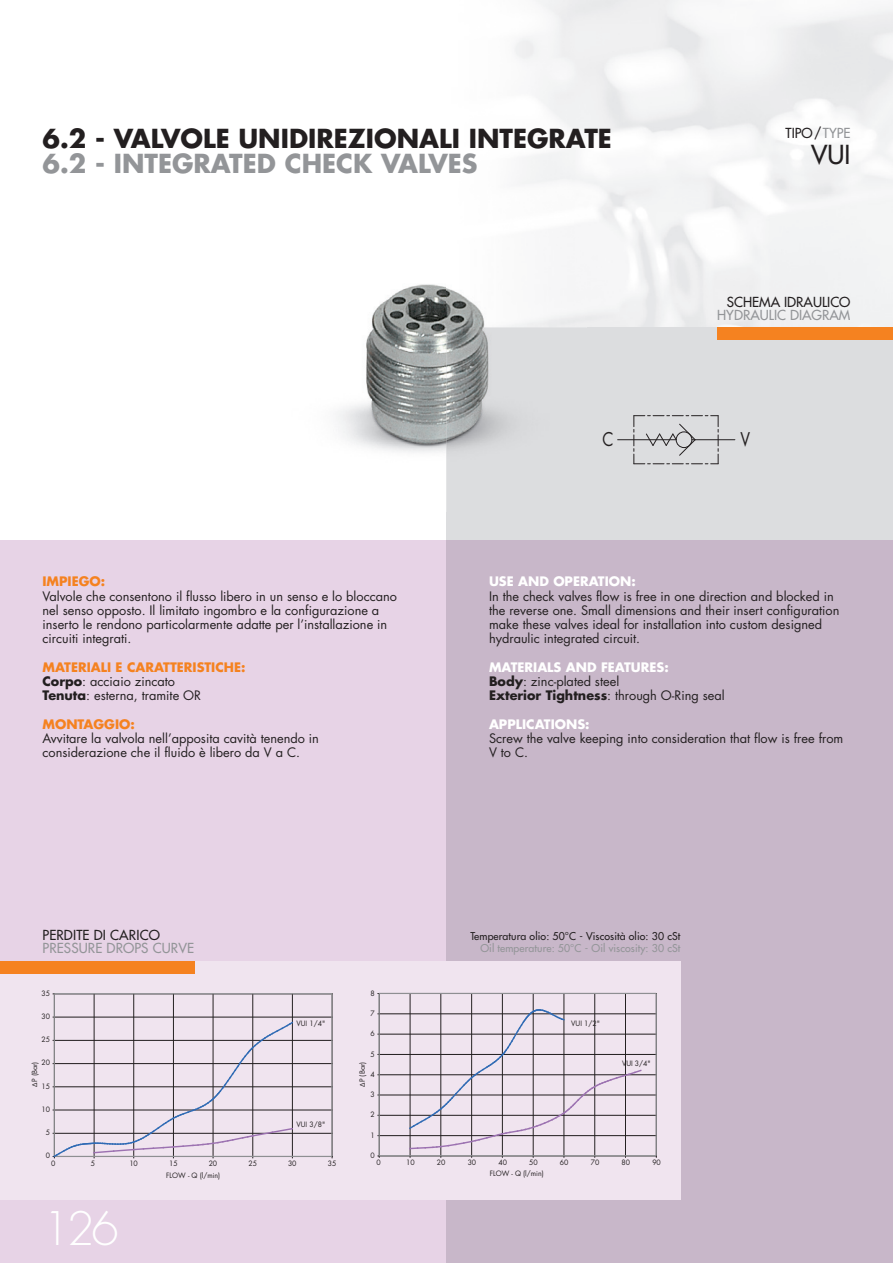
<style>
.page{position:relative;width:893px;height:1263px;background:#fff}
.page>*{position:absolute;margin:0;border:0;box-sizing:border-box;transform-origin:0 0}
.t1{font:300 45px "Futura";color:#fff}
.t2{font:700 25.5px "Futura";color:#231f20}
.t3{font:700 25.5px "Futura";color:#939598}
.t4{font:25.5px "Futura";color:#231f20}
.t5{font:18.45px "Futura";color:#231f20;scale:.84 1}
.t6{font:13.5px "Futura";color:#231f20}
.t7{font:13.5px "Futura";letter-spacing:.01em;color:#939598}
.t8{font:12.75px/14.2px "Futura";color:#231f20}
.t9{font:700 12.75px "Futura";color:#fff}
.t10{font:700 12.75px "Futura";color:#f58220}
.t11{font:10.5px "Futura";letter-spacing:.01em;color:#231f20}
.t12{font:10.5px "Futura";letter-spacing:.01em;color:#939598}
.t13{font:7.2px "Futura";color:#231f20}
.t14{font:7.05px "Futura";color:#231f20}
.t15{font:6.9px "Futura";color:#231f20}
.s1{color:#939598}
.s2{font-weight:700;color:#f58220}
.s3{font-weight:700}
.s4{font-family:"Myriad Pro"}
.s5{font-weight:700;color:#fff}
</style>
<div class="page">
<div style="left:446px;top:327px;width:447px;height:256px;background:#dcdddf"></div>
<img style="left:336px;top:238px;width:251px;height:215px">
<div style="left:0;top:540px;width:893px;height:723px;background:#e7d3e6"></div>
<div style="left:446px;top:540px;width:447px;height:723px;background:#c8b7c9"></div>
<div style="left:0;top:961px;width:680px;height:238px;background:#f0e4ef"></div>
<hr style="left:54px;top:1133px;width:278px;height:1px;background:#231f20">
<hr style="left:54px;top:1110px;width:278px;height:1px;background:#231f20">
<hr style="left:54px;top:1086px;width:278px;height:1px;background:#231f20">
<hr style="left:54px;top:1063px;width:278px;height:1px;background:#231f20">
<hr style="left:54px;top:1040px;width:278px;height:1px;background:#231f20">
<hr style="left:54px;top:1017px;width:278px;height:1px;background:#231f20">
<hr style="left:54px;top:994px;width:278px;height:1px;background:#231f20">
<hr style="left:94px;top:994px;width:1px;height:162px;background:#231f20">
<hr style="left:133px;top:994px;width:1px;height:162px;background:#231f20">
<hr style="left:173px;top:994px;width:1px;height:162px;background:#231f20">
<hr style="left:213px;top:994px;width:1px;height:162px;background:#231f20">
<hr style="left:252px;top:994px;width:1px;height:162px;background:#231f20">
<hr style="left:292px;top:994px;width:1px;height:162px;background:#231f20">
<hr style="left:332px;top:994px;width:1px;height:162px;background:#231f20">
<hr style="left:54px;top:993px;width:278px;height:1px;background:#9d9fa2">
<hr style="left:331px;top:994px;width:1px;height:162px;background:#9d9fa2">
<hr style="left:54px;top:1156px;width:278px;height:1px;background:#9d9fa2">
<hr style="left:54px;top:994px;width:1px;height:162px;background:#9d9fa2">
<svg style="left:52px;top:1017px;width:242px;height:141px"></svg>
<hr style="left:379px;top:1156px;width:277px;height:1px;background:#231f20">
<hr style="left:379px;top:1135px;width:277px;height:1px;background:#231f20">
<hr style="left:379px;top:1115px;width:277px;height:1px;background:#231f20">
<hr style="left:379px;top:1095px;width:277px;height:1px;background:#231f20">
<hr style="left:379px;top:1074px;width:277px;height:1px;background:#231f20">
<hr style="left:379px;top:1054px;width:277px;height:1px;background:#231f20">
<hr style="left:379px;top:1034px;width:277px;height:1px;background:#231f20">
<hr style="left:379px;top:1013px;width:277px;height:1px;background:#231f20">
<hr style="left:410px;top:993px;width:1px;height:163px;background:#231f20">
<hr style="left:441px;top:993px;width:1px;height:163px;background:#231f20">
<hr style="left:471px;top:993px;width:1px;height:163px;background:#231f20">
<hr style="left:502px;top:993px;width:1px;height:163px;background:#231f20">
<hr style="left:533px;top:993px;width:1px;height:163px;background:#231f20">
<hr style="left:564px;top:993px;width:1px;height:163px;background:#231f20">
<hr style="left:594px;top:993px;width:1px;height:163px;background:#231f20">
<hr style="left:625px;top:993px;width:1px;height:163px;background:#231f20">
<svg style="left:408px;top:1008px;width:234px;height:141px"></svg>
<hr style="left:379px;top:993px;width:277px;height:1px;background:#9d9fa2">
<hr style="left:656px;top:993px;width:1px;height:163px;background:#9d9fa2">
<hr style="left:379px;top:1155px;width:277px;height:1px;background:#9d9fa2">
<hr style="left:379px;top:993px;width:1px;height:163px;background:#9d9fa2">
<hr style="left:618px;top:439px;width:58px;height:1px;background:#231f20">
<hr style="left:692px;top:439px;width:43px;height:1px;background:#231f20">
<svg style="left:633px;top:415px;width:86px;height:49px"></svg>
<div style="left:718px;top:327px;width:175px;height:13px;background:#f58220"></div>
<div style="left:0;top:961px;width:194px;height:13px;background:#f58220"></div>
<h2 class="t2" style="left:43px;top:121px;width:571px">6.2 - VALVOLE UNIDIREZIONALI INTEGRATE</h2>
<h2 class="t3" style="left:43px;top:147px;width:436px">6.2 - INTEGRATED CHECK VALVES</h2>
<p class="t6" style="left:785px;top:125px;width:66px">TIPO/<span class="s1">TYPE</span></p>
<h2 class="t4" style="left:811px;top:138px;width:41px">VUI</h2>
<p class="t6" style="left:727px;top:293px;width:125px">SCHEMA IDRAULICO</p>
<p class="t7" style="left:717px;top:307px;width:135px">HYDRAULIC DIAGRAM</p>
<p class="t10" style="left:43px;top:573px;width:64px">IMPIEGO:</p>
<p class="t8" style="left:43px;top:589px;width:356px">Valvole che consentono il flusso libero in un senso e lo bloccano nel senso opposto. Il limitato ingombro e la configurazione a inserto le rendono particolarmente adatte per l’installazione in circuiti integrati.</p>
<p class="t8" style="left:43px;top:660px;width:204px"><span class="s2">MATERIALI E CARATTERISTICHE:<br></span><span class="s3">Corpo</span>: acciaio zincato<br><span class="s3">Tenuta</span>: esterna, tramite OR</p>
<p class="t10" style="left:43px;top:716px;width:94px">MONTAGGIO:</p>
<p class="t8" style="left:43px;top:731px;width:278px">Avvitare la valvola nell’apposita cavità tenendo in considerazione che il fluido è libero da V a C.</p>
<p class="t6" style="left:43px;top:926px;width:119px">PERDITE DI CARICO</p>
<p class="t7" style="left:43px;top:940px;width:153px">PRESSURE DROPS CURVE</p>
<p class="t13" style="left:41px;top:988px;width:10px">35</p>
<p class="t13" style="left:371px;top:988px;width:6px">8</p>
<p class="t13" style="left:41px;top:1011px;width:10px">30</p>
<p class="t13" style="left:297px;top:1019px;width:30px">VUI 1/4"</p>
<p class="t13" style="left:371px;top:1009px;width:6px">7</p>
<p class="t13" style="left:41px;top:1035px;width:10px">25</p>
<p class="t13" style="left:371px;top:1029px;width:6px">6</p>
<p class="t13" style="left:371px;top:1049px;width:6px">5</p>
<p class="t13" style="left:41px;top:1058px;width:10px">20</p>
<p class="t15" style="left:30px;top:1087px;width:27px;rotate:-90deg"><span class="s4">∆</span>P (Bar)</p>
<p class="t13" style="left:41px;top:1081px;width:10px">15</p>
<p class="t14" style="left:358px;top:1087px;width:27px;rotate:-90deg"><span class="s4">∆</span>P (Bar)</p>
<p class="t13" style="left:371px;top:1070px;width:6px">4</p>
<p class="t13" style="left:371px;top:1090px;width:6px">3</p>
<p class="t13" style="left:41px;top:1104px;width:10px">10</p>
<p class="t13" style="left:371px;top:1110px;width:6px">2</p>
<p class="t13" style="left:46px;top:1128px;width:6px">5</p>
<p class="t13" style="left:297px;top:1120px;width:30px">VUI 3/8"</p>
<p class="t13" style="left:371px;top:1130px;width:6px">1</p>
<h3 class="t5" style="left:603px;top:428px;width:15px">C</h3>
<h3 class="t5" style="left:741px;top:427px;width:13px">V</h3>
<p class="t9" style="left:489px;top:573px;width:148px">USE AND OPERATION:</p>
<p class="t8" style="left:489px;top:589px;width:352px">In the check valves flow is free in one direction and blocked in the reverse one. Small dimensions and their insert configuration make these valves ideal for installation into custom designed hydraulic integrated circuit.</p>
<p class="t8" style="left:489px;top:660px;width:237px"><span class="s5">MATERIALS AND FEATURES:<br></span><span class="s3">Body</span>: zinc-plated steel<br><span class="s3">Exterior Tightness</span>: through O-Ring seal</p>
<p class="t9" style="left:489px;top:716px;width:102px">APPLICATIONS:</p>
<p class="t8" style="left:489px;top:731px;width:356px">Screw the valve keeping into consideration that flow is free from<br>V to C.</p>
<p class="t11" style="left:470px;top:930px;width:211px">Temperatura olio: 50°C - Viscosità olio: 30 cSt</p>
<p class="t12" style="left:480px;top:942px;width:201px">Oil temperature: 50°C - Oil viscosity: 30 cSt</p>
<p class="t13" style="left:571px;top:1019px;width:30px">VUI 1/2"</p>
<p class="t13" style="left:622px;top:1059px;width:30px">VUI 3/4"</p>
<p class="t13" style="left:46px;top:1151px;width:6px">0</p>
<p class="t13" style="left:51px;top:1159px;width:6px">0</p>
<p class="t13" style="left:91px;top:1159px;width:6px">5</p>
<p class="t13" style="left:129px;top:1159px;width:10px">10</p>
<p class="t13" style="left:169px;top:1159px;width:10px">15</p>
<p class="t13" style="left:209px;top:1159px;width:10px">20</p>
<p class="t13" style="left:248px;top:1159px;width:10px">25</p>
<p class="t13" style="left:288px;top:1159px;width:10px">30</p>
<p class="t13" style="left:328px;top:1159px;width:10px">35</p>
<p class="t13" style="left:166px;top:1170px;width:55px">FLOW - Q (l/min)</p>
<h1 class="t1" style="left:43px;top:1201px;width:78px">126</h1>
<p class="t13" style="left:371px;top:1151px;width:6px">0</p>
<p class="t13" style="left:376px;top:1158px;width:6px">0</p>
<p class="t13" style="left:406px;top:1158px;width:10px">10</p>
<p class="t13" style="left:437px;top:1158px;width:10px">20</p>
<p class="t13" style="left:468px;top:1158px;width:10px">30</p>
<p class="t13" style="left:498px;top:1158px;width:10px">40</p>
<p class="t13" style="left:529px;top:1158px;width:10px">50</p>
<p class="t13" style="left:560px;top:1158px;width:10px">60</p>
<p class="t13" style="left:591px;top:1158px;width:10px">70</p>
<p class="t13" style="left:621px;top:1158px;width:10px">80</p>
<p class="t13" style="left:652px;top:1158px;width:10px">90</p>
<p class="t13" style="left:490px;top:1168px;width:55px">FLOW - Q (l/min)</p>
</div>
